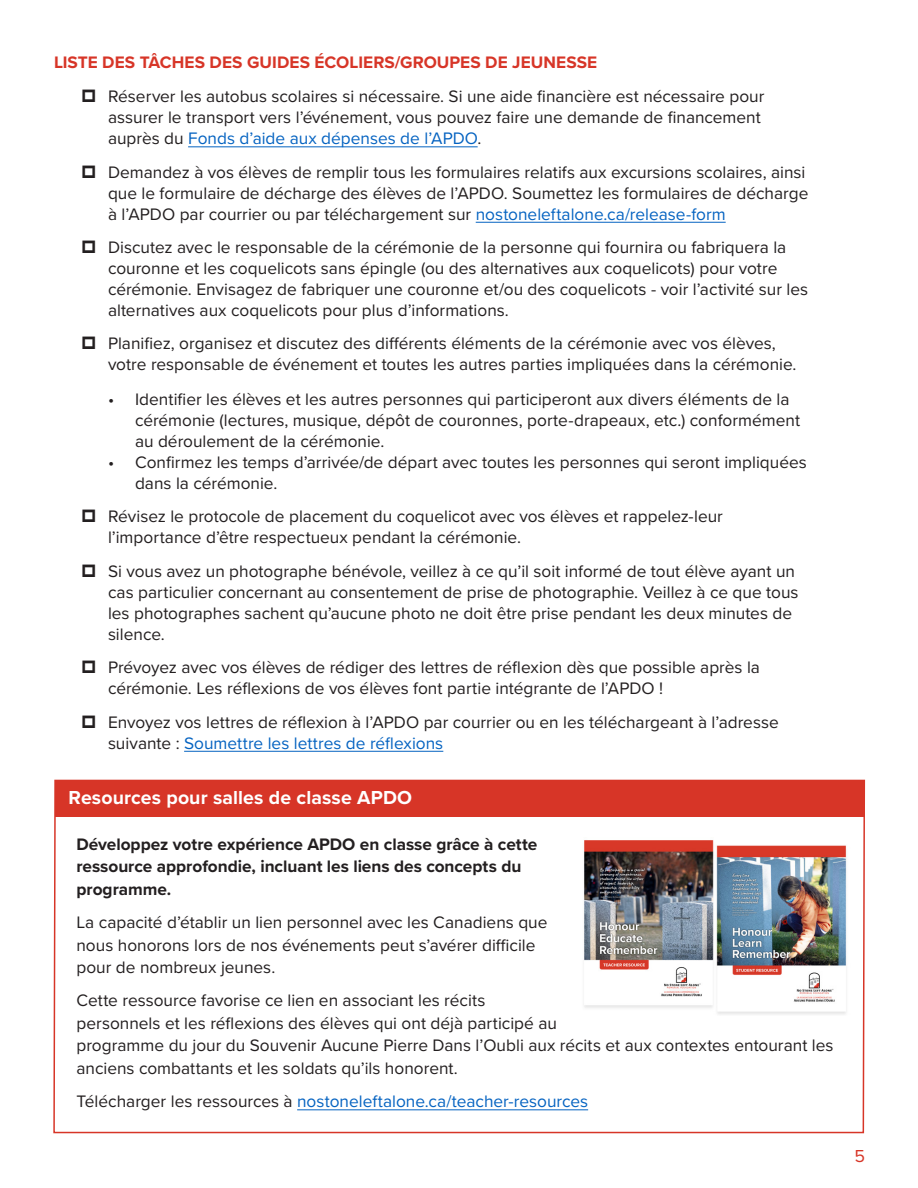
<style>
.page{position:relative;width:918px;height:1188px;background:#fff}
.page>*{position:absolute;margin:0;border:0;box-sizing:border-box;transform-origin:0 0}
.NSLA_TOC_SUB_Body_Text{font:700 19.5px "Proxima Nova";letter-spacing:.005em;color:#fff}
.t1{font:18px "Proxima Nova";color:#d73527}
.NSLA_Basic_Paragraph{font:17.25px/21px "Proxima Nova";color:#231f20}
.NSLA_Basic_Paragraph-2{font:700 17.25px/22.5px "Proxima Nova";color:#231f20}
.NSLA_Basic_Paragraph-3{font:17.25px "Proxima Nova";color:#0563c1}
.NSLA_Section_Title{font:700 17.25px "Proxima Nova";letter-spacing:.005em;color:#d73527}
.s1{color:#0563c1}
.s2{color:#231f20}
</style>
<div class="page">
<hr style="left:188px;top:146px;width:290px;height:1px;background:#0563c1">
<hr style="left:476px;top:222px;width:250px;height:1px;background:#0563c1">
<hr style="left:184px;top:751px;width:259px;height:1px;background:#0563c1">
<svg style="left:53px;top:779px;width:813px;height:355px"></svg>
<div style="left:55px;top:780px;width:809px;height:37px;background:#d73527"></div>
<img style="left:581px;top:838px;width:269px;height:177px">
<p class="NSLA_Section_Title" style="left:54px;top:49px;width:545px">LISTE DES TÂCHES DES GUIDES ÉCOLIERS/GROUPES DE JEUNESSE</p>
<p class="NSLA_Basic_Paragraph" style="left:108px;top:85px;width:658px">Réserver les autobus scolaires si nécessaire. Si une aide financière est nécessaire pour assurer le transport vers l’événement, vous pouvez faire une demande de financement auprès du <span class="s1">Fonds d’aide aux dépenses de l’APDO</span>.</p>
<p class="NSLA_Basic_Paragraph" style="left:108px;top:161px;width:702px">Demandez à vos élèves de remplir tous les formulaires relatifs aux excursions scolaires, ainsi que le formulaire de décharge des élèves de l’APDO. Soumettez les formulaires de décharge à l’APDO par courrier ou par téléchargement sur <span class="s1">nostoneleftalone.ca/release-form</span></p>
<p class="NSLA_Basic_Paragraph" style="left:108px;top:236px;width:702px">Discutez avec le responsable de la cérémonie de la personne qui fournira ou fabriquera la couronne et les coquelicots sans épingle (ou des alternatives aux coquelicots) pour votre cérémonie. Envisagez de fabriquer une couronne et/ou des coquelicots - voir l’activité sur les alternatives aux coquelicots pour plus d’informations.</p>
<p class="NSLA_Basic_Paragraph" style="left:108px;top:332px;width:690px">Planifiez, organisez et discutez des différents éléments de la cérémonie avec vos élèves, votre responsable de événement et toutes les autres parties impliquées dans la cérémonie.</p>
<p class="NSLA_Basic_Paragraph" style="left:135px;top:388px;width:667px;text-indent:-27px">• Identifier les élèves et les autres personnes qui participeront aux divers éléments de la cérémonie (lectures, musique, dépôt de couronnes, porte-drapeaux, etc.) conformément au déroulement de la cérémonie.</p>
<p class="NSLA_Basic_Paragraph" style="left:135px;top:451px;width:673px;text-indent:-27px">• Confirmez les temps d’arrivée/de départ avec toutes les personnes qui seront impliquées dans la cérémonie.</p>
<p class="NSLA_Basic_Paragraph" style="left:108px;top:505px;width:616px">Révisez le protocole de placement du coquelicot avec vos élèves et rappelez-leur l’importance d’être respectueux pendant la cérémonie.</p>
<p class="NSLA_Basic_Paragraph" style="left:108px;top:560px;width:692px">Si vous avez un photographe bénévole, veillez à ce qu’il soit informé de tout élève ayant un cas particulier concernant au consentement de prise de photographie. Veillez à ce que tous les photographes sachent qu’aucune photo ne doit être prise pendant les deux minutes de silence.</p>
<p class="NSLA_Basic_Paragraph" style="left:108px;top:656px;width:653px">Prévoyez avec vos élèves de rédiger des lettres de réflexion dès que possible après la cérémonie. Les réflexions de vos élèves font partie intégrante de l’APDO !</p>
<p class="NSLA_Basic_Paragraph" style="left:108px;top:711px;width:672px">Envoyez vos lettres de réflexion à l’APDO par courrier ou en les téléchargeant à l’adresse suivante : <span class="s1">Soumettre les lettres de réflexions</span></p>
<p class="NSLA_TOC_SUB_Body_Text" style="left:69px;top:783px;width:345px">Resources pour salles de classe APDO</p>
<p class="NSLA_Basic_Paragraph-2" style="left:76px;top:832px;width:462px">Développez votre expérience APDO en classe grâce à cette ressource approfondie, incluant les liens des concepts du programme.</p>
<p class="NSLA_Basic_Paragraph" style="left:76px;top:910px;width:473px;line-height:22.5px">La capacité d’établir un lien personnel avec les Canadiens que nous honorons lors de nos événements peut s’avérer difficile pour de nombreux jeunes.</p>
<p class="NSLA_Basic_Paragraph" style="left:76px;top:989px;width:759px;line-height:22.5px">Cette ressource favorise ce lien en associant les récits<br>personnels et les réflexions des élèves qui ont déjà participé au<br>programme du jour du Souvenir Aucune Pierre Dans l’Oubli aux récits et aux contextes entourant les anciens combattants et les soldats qu’ils honorent.</p>
<p class="NSLA_Basic_Paragraph-3" style="left:76px;top:1089px;width:513px"><span class="s2">Télécharger les ressources à</span> nostoneleftalone.ca/teacher-resources</p>
<p class="t1" style="left:854px;top:1143px;width:12px">5</p>
</div>
